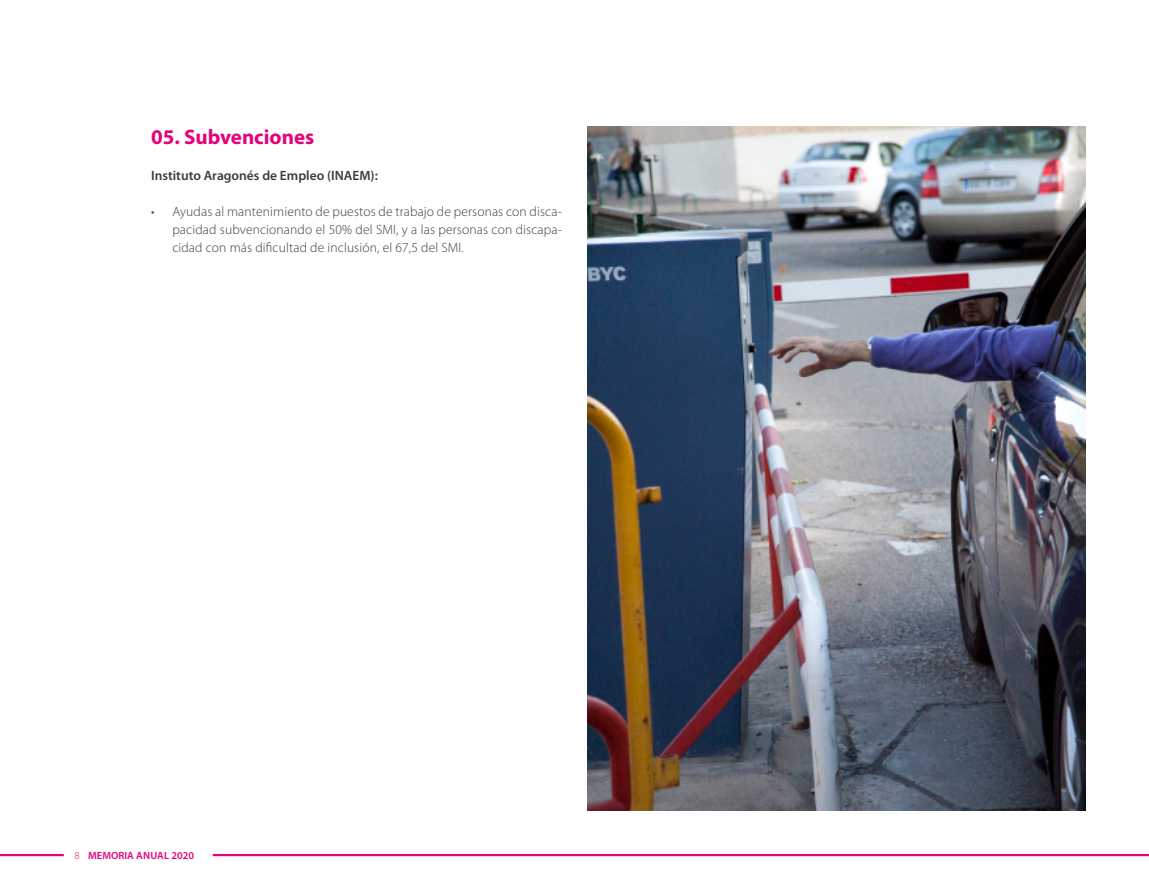
<style>
.page{position:relative;width:1149px;height:893px;background:#fff}
.page>*{position:absolute;margin:0;border:0;box-sizing:border-box;transform-origin:0 0}
.t1{font:700 21px "Myriad Pro";color:#e6007d}
.t2{font:300 13.5px/18px "Myriad Pro";letter-spacing:.01em;color:#3c3c3b;text-align:justify}
.t3{font:600 13.5px "Myriad Pro";color:#3c3c3b}
.t4{font:600 10.5px "Myriad Pro";color:#e6007d}
.s1{font-weight:300}
</style>
<div class="page">
<hr style="left:0;top:854px;width:64px;height:2px;background:#e6007d">
<hr style="left:213px;top:854px;width:935px;height:2px;background:#e6007d">
<img style="left:587px;top:126px;width:497px;height:684px">
<h1 class="t1" style="left:151px;top:123px;width:165px">05. Subvenciones</h1>
<p class="t3" style="left:151px;top:167px;width:228px">Instituto Aragonés de Empleo (INAEM):</p>
<p class="t2" style="left:172px;top:202px;width:391px;text-indent:-21px">• Ayudas al mantenimiento de puestos de trabajo de personas con disca&shy;pacidad subvencionando el 50% del SMI, y a las personas con discapa&shy;cidad con más dificultad de inclusión, el 67,5 del SMI.</p>
<p class="t4" style="left:74px;top:849px;width:121px"><span class="s1">8</span> MEMORIA ANUAL 2020</p>
</div>
